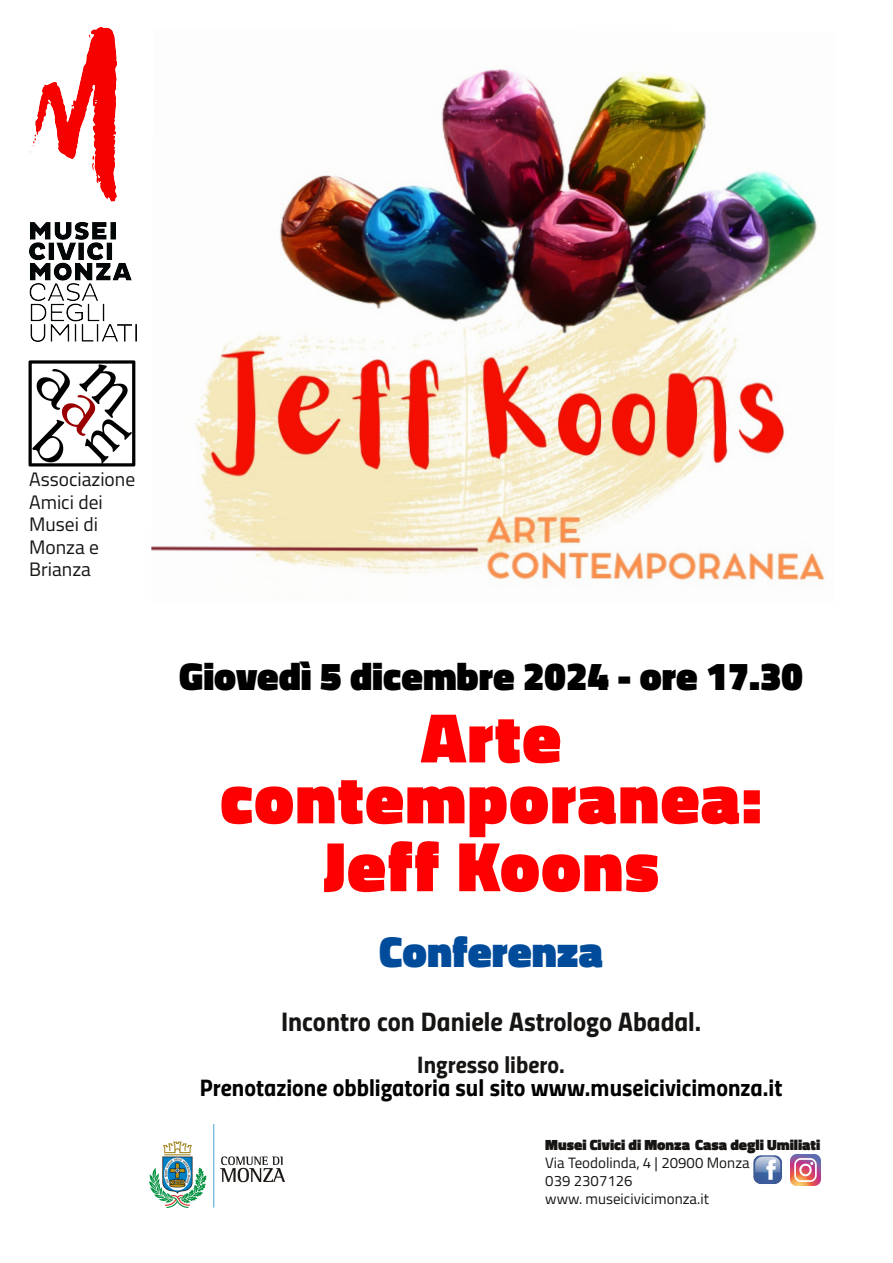
<style>
.page{position:relative;width:893px;height:1263px;background:#fff}
.page>*{position:absolute;margin:0;border:0;box-sizing:border-box;transform-origin:0 0}
.t1{font:900 71.25px/60.9px "Titillium";letter-spacing:.02em;color:#f00;text-align:center}
.t2{font:900 43.95px "Titillium";color:#004c9b}
.t3{font:900 39.45px "Titillium";color:#000}
.t4{font:27px "Titillium Bold Upright";color:#171513}
.t5{font:24px "Titillium Bold Upright";color:#000}
.t6{font:24px "Titillium Bold Upright";color:#171513}
.t7{font:19.5px/22.5px "Titillium";color:#171513}
.t8{font:15px/18px "Titillium";color:#171513}
.t9{font:900 15px "Titillium";color:#171513}
</style>
<div class="page">
<img style="left:149px;top:1125px;width:135px;height:83px">
<img style="left:151px;top:69px;width:674px;height:512px">
<img style="left:29px;top:27px;width:108px;height:314px">
<img style="left:753px;top:1155px;width:29px;height:29px">
<img style="left:28px;top:360px;width:108px;height:107px">
<img style="left:790px;top:1155px;width:30px;height:30px">
<h3 class="t7" style="left:29px;top:470px;width:108px">Associazione<br>Amici dei<br>Musei di<br>Monza e<br>Brianza</h3>
<h3 class="t3" style="left:179px;top:661px;width:625px">Giovedì 5 dicembre 2024 - ore 17.30</h3>
<h1 class="t1" style="left:220px;top:714px;width:543px">Arte contemporanea:</h1>
<h1 class="t1" style="left:323px;top:843px;width:338px">Jeff Koons</h1>
<h2 class="t2" style="left:379px;top:934px;width:225px">Conferenza</h2>
<h3 class="t4" style="left:281px;top:1011px;width:422px">Incontro con Daniele Astrologo Abadal.</h3>
<h3 class="t6" style="left:417px;top:1055px;width:149px">Ingresso libero.</h3>
<h3 class="t5" style="left:200px;top:1078px;width:584px">Prenotazione obbligatoria sul sito www.museicivicimonza.it</h3>
<p class="t9" style="left:545px;top:1138px;width:276px">Musei Civici di Monza Casa degli Umiliati</p>
<p class="t8" style="left:545px;top:1155px;width:206px">Via Teodolinda, 4 | 20900 Monza<br>039 2307126<br>www. museicivicimonza.it</p>
</div>
